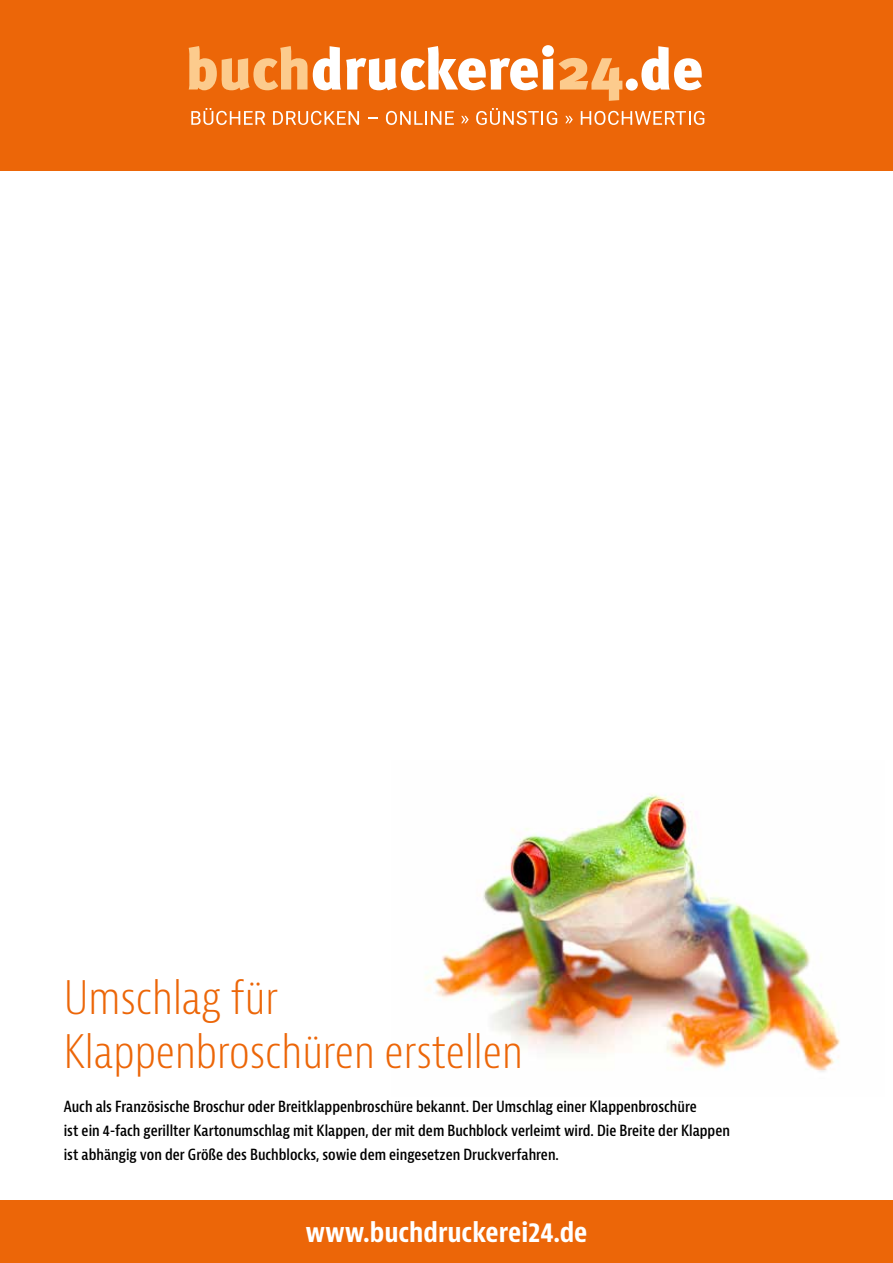
<style>
.page{position:relative;width:893px;height:1263px;background:#fff}
.page>*{position:absolute;margin:0;border:0;box-sizing:border-box;transform-origin:0 0}
.t1{font:300 condensed 45px/54px "Bernina Sans";color:#ec6608}
.t2{font:700 condensed 27px "Bernina Sans";color:#fff}
.t3{font:600 condensed 15px/24px "Bernina Sans";color:#000}
</style>
<div class="page">
<img style="left:425px;top:794px;width:415px;height:278px">
<div style="left:0;top:1200px;width:893px;height:63px;background:#ec6608"></div>
<div style="left:0;top:0;width:893px;height:170px;background:#ec6608"></div>
<svg style="left:191px;top:108px;width:74px;height:17px"></svg>
<svg style="left:273px;top:111px;width:86px;height:14px"></svg>
<svg style="left:368px;top:117px;width:9px;height:2px"></svg>
<svg style="left:386px;top:111px;width:68px;height:14px"></svg>
<svg style="left:461px;top:116px;width:8px;height:7px"></svg>
<svg style="left:476px;top:108px;width:81px;height:17px"></svg>
<svg style="left:565px;top:116px;width:8px;height:7px"></svg>
<svg style="left:581px;top:111px;width:123px;height:14px"></svg>
<svg style="left:189px;top:45px;width:433px;height:56px"></svg>
<div style="left:626px;top:79px;width:12px;height:12px;background:#fff;border-radius:50%"></div>
<svg style="left:641px;top:46px;width:61px;height:44px"></svg>
<h1 class="t1" style="left:64px;top:972px;width:460px">Umschlag für<br>Klappenbroschüren erstellen</h1>
<p class="t3" style="left:64px;top:1095px;width:668px">Auch als Französische Broschur oder Breitklappenbroschüre bekannt. Der Umschlag einer Klappenbroschüre<br>ist ein 4-fach gerillter Kartonumschlag mit Klappen, der mit dem Buchblock verleimt wird. Die Breite der Klappen ist abhängig von der Größe des Buchblocks, sowie dem eingesetzen Druckverfahren.</p>
<h2 class="t2" style="left:305px;top:1216px;width:284px">www.buchdruckerei24.de</h2>
</div>
